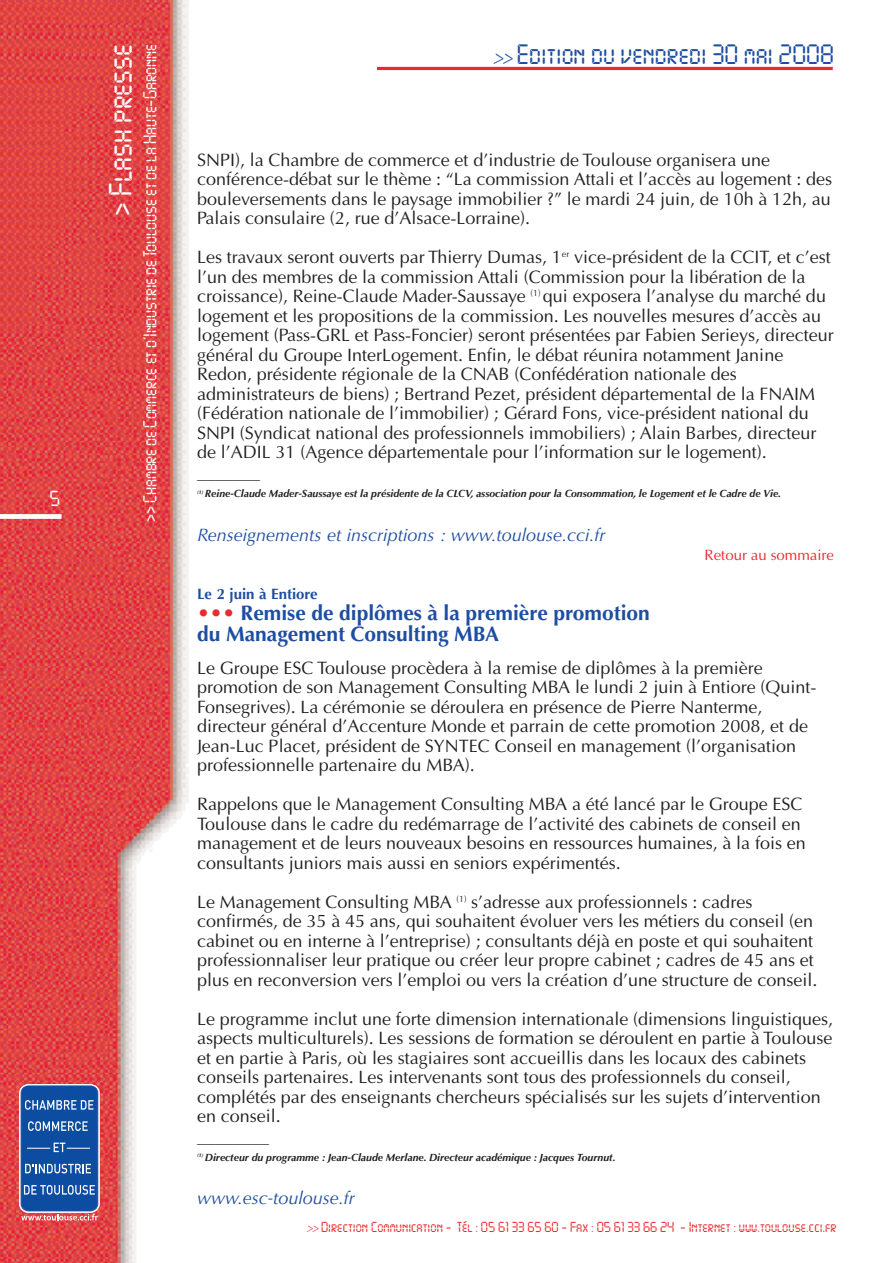
<style>
.page{position:relative;width:893px;height:1263px;background:#fff}
.page>*{position:absolute;margin:0;border:0;box-sizing:border-box;transform-origin:0 0}
.t1{font:28.5px "Digital ICG";color:#fff}
.t2{font:24.6px "Digital ICG";color:#1e4ea1}
.t3{font:700 21px/21px "Optima";color:#1e4ea1}
.t4{font:19.2px "Digital ICG";color:#fff}
.t5{font:18px/19.5px "Optima";color:#231f20}
.t6{font:italic 18px "Optima";color:#1e4ea1}
.t7{font:16.5px "Digital ICG";letter-spacing:-.01em;color:#fff}
.t8{font:15px "Optima";color:#ea2a2e}
.t9{font:700 15px "Optima";color:#1e4ea1}
.t10{font:12.75px "Digital ICG";color:#ea2a2e}
.t11{font:italic 700 10.5px "Optima";color:#231f20}
.s1{font-family:"Univers";font-weight:300;font-style:italic;font-stretch:condensed;font-size:20.7px}
.s2{color:#ea2a2e}
.s3{font-family:"Univers";font-weight:300;font-style:italic;font-stretch:condensed}
</style>
<div class="page">
<hr style="left:377px;top:67px;width:456px;height:3px;background:#ea2a2e">
<img style="left:0;top:0;width:188px;height:1263px">
<div style="left:0;top:514px;width:62px;height:5px;background:#fff"></div>
<svg style="left:19px;top:1084px;width:81px;height:136px;background:#406aac"></svg>
<p class="t4" style="left:50px;top:488px;width:12px">5</p>
<h1 class="t1" style="left:105px;top:216px;width:173px;rotate:-90deg">&gt; Flash presse</h1>
<p class="t7" style="left:141px;top:522px;width:479px;rotate:-90deg">&gt;&gt; Chambre de Commerce et d’Industrie de Toulouse et de la Haute-Garonne</p>
<h2 class="t2" style="left:493px;top:41px;width:342px"><span class="s1">&gt;&gt;</span> Edition du vendredi 30 mai 2008</h2>
<p class="t5" style="left:197px;top:150px;width:637px">SNPI), la Chambre de commerce et d’industrie de Toulouse organisera une conférence-débat sur le thème : “La commission Attali et l’accès au logement : des bouleversements dans le paysage immobilier ?” le mardi 24 juin, de 10h à 12h, au Palais consulaire (2, rue d’Alsace-Lorraine).</p>
<p class="t5" style="left:197px;top:247px;width:638px">Les travaux seront ouverts par Thierry Dumas, 1<sup>er</sup> vice-président de la CCIT, et c’est l’un des membres de la commission Attali (Commission pour la libération de la croissance), Reine-Claude Mader-Saussaye <sup>(1)</sup> qui exposera l’analyse du marché du logement et les propositions de la commission. Les nouvelles mesures d’accès au logement (Pass-GRL et Pass-Foncier) seront présentées par Fabien Serieys, directeur général du Groupe InterLogement. Enfin, le débat réunira notamment Janine Redon, présidente régionale de la CNAB (Confédération nationale des administrateurs de biens) ; Bertrand Pezet, président départemental de la FNAIM (Fédération nationale de l’immobilier) ; Gérard Fons, vice-président national du SNPI (Syndicat national des professionnels immobiliers) ; Alain Barbes, directeur de l’ADIL 31 (Agence départementale pour l’information sur le logement). _______</p>
<p class="t11" style="left:197px;top:490px;width:586px"><sup>(1)</sup> Reine-Claude Mader-Saussaye est la présidente de la CLCV, association pour la Consommation, le Logement et le Cadre de Vie.</p>
<p class="t6" style="left:197px;top:527px;width:410px">Renseignements et inscriptions : www.toulouse.cci.fr</p>
<p class="t8" style="left:704px;top:546px;width:131px">Retour au sommaire</p>
<p class="t9" style="left:197px;top:588px;width:122px">Le 2 juin à Entiore</p>
<p class="t3" style="left:197px;top:605px;width:454px"><span class="s2">•••</span> Remise de diplômes à la première promotion du Management Consulting MBA</p>
<p class="t5" style="left:197px;top:657px;width:621px">Le Groupe ESC Toulouse procèdera à la remise de diplômes à la première promotion de son Management Consulting MBA le lundi 2 juin à Entiore (Quint-Fonsegrives). La cérémonie se déroulera en présence de Pierre Nanterme, directeur général d’Accenture Monde et parrain de cette promotion 2008, et de Jean-Luc Placet, président de SYNTEC Conseil en management (l’organisation professionnelle partenaire du MBA).</p>
<p class="t5" style="left:197px;top:794px;width:610px">Rappelons que le Management Consulting MBA a été lancé par le Groupe ESC Toulouse dans le cadre du redémarrage de l’activité des cabinets de conseil en management et de leurs nouveaux besoins en ressources humaines, à la fois en consultants juniors mais aussi en seniors expérimentés.</p>
<p class="t5" style="left:197px;top:891px;width:622px">Le Management Consulting MBA <sup>(1)</sup> s’adresse aux professionnels : cadres confirmés, de 35 à 45 ans, qui souhaitent évoluer vers les métiers du conseil (en cabinet ou en interne à l’entreprise) ; consultants déjà en poste et qui souhaitent professionnaliser leur pratique ou créer leur propre cabinet ; cadres de 45 ans et plus en reconversion vers l’emploi ou vers la création d’une structure de conseil.</p>
<p class="t5" style="left:197px;top:1008px;width:637px">Le programme inclut une forte dimension internationale (dimensions linguistiques, aspects multiculturels). Les sessions de formation se déroulent en partie à Toulouse et en partie à Paris, où les stagiaires sont accueillis dans les locaux des cabinets conseils partenaires. Les intervenants sont tous des professionnels du conseil, complétés par des enseignants chercheurs spécialisés sur les sujets d’intervention en conseil.<br>________</p>
<p class="t11" style="left:197px;top:1153px;width:420px"><sup>(1)</sup> Directeur du programme : Jean-Claude Merlane. Directeur académique : Jacques Tournut.</p>
<p class="t6" style="left:197px;top:1191px;width:159px">www.esc-toulouse.fr</p>
<p class="t10" style="left:307px;top:1220px;width:531px"><span class="s3">&gt;&gt;</span> Direction Communication - Tél : 05 61 33 65 60 - Fax : 05 61 33 66 24 - Internet : www.toulouse.cci.fr</p>
</div>
